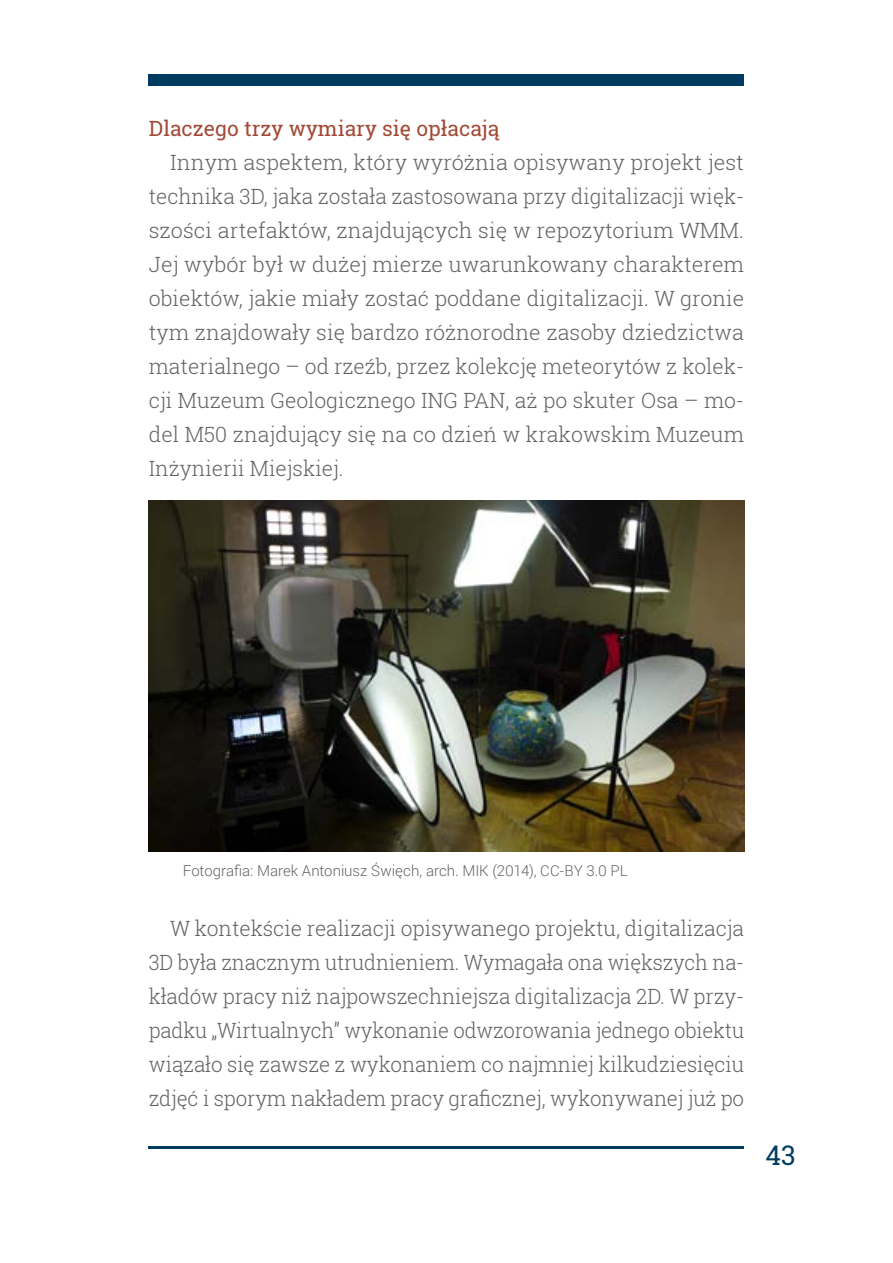
<style>
.page{position:relative;width:893px;height:1263px;background:#fff}
.page>*{position:absolute;margin:0;border:0;box-sizing:border-box;transform-origin:0 0}
.t1{font:27px "Roboto Slab";color:#003c62}
.t2{font:300 21px/34px "Roboto Slab";letter-spacing:-.005em;color:#646363;text-align:justify}
.t3{font:21px "Roboto Slab";color:#a34a37}
.t4{font:300 15px "Roboto";letter-spacing:-.005em;color:#646363}
</style>
<div class="page">
<div style="left:149px;top:74px;width:595px;height:11px;background:#003c62"></div>
<hr style="left:149px;top:1145px;width:595px;height:3px;background:#003c62">
<img style="left:149px;top:501px;width:595px;height:350px">
<p class="t3" style="left:149px;top:114px;width:352px">Dlaczego trzy wymiary się opłacają</p>
<p class="t2" style="left:149px;top:145px;width:597px;text-indent:21px">Innym aspektem, który wyróżnia opisywany projekt jest technika 3D, jaka została zastosowana przy digitalizacji więk&shy;szości artefaktów, znajdujących się w repozytorium WMM.<br>Jej wybór był w dużej mierze uwarunkowany charakterem obiektów, jakie miały zostać poddane digitalizacji. W gronie tym znajdowały się bardzo różnorodne zasoby dziedzictwa materialnego – od rzeźb, przez kolekcję meteorytów z kolek&shy;cji Muzeum Geologicznego ING PAN, aż po skuter Osa – mo&shy;del M50 znajdujący się na co dzień w krakowskim Muzeum Inżynierii Miejskiej.</p>
<p class="t4" style="left:183px;top:860px;width:446px">Fotografia: Marek Antoniusz Święch, arch. MIK (2014), CC-BY 3.0 PL</p>
<p class="t2" style="left:149px;top:910px;width:597px;text-indent:21px">W kontekście realizacji opisywanego projektu, digitalizacja 3D była znacznym utrudnieniem. Wymagała ona większych na&shy;kładów pracy niż najpowszechniejsza digitalizacja 2D. W przy&shy;padku „Wirtualnych” wykonanie odwzorowania jednego obiektu wiązało się zawsze z wykonaniem co najmniej kilkudziesięciu zdjęć i sporym nakładem pracy graficznej, wykonywanej już po</p>
<p class="t1" style="left:765px;top:1136px;width:32px">43</p>
</div>
